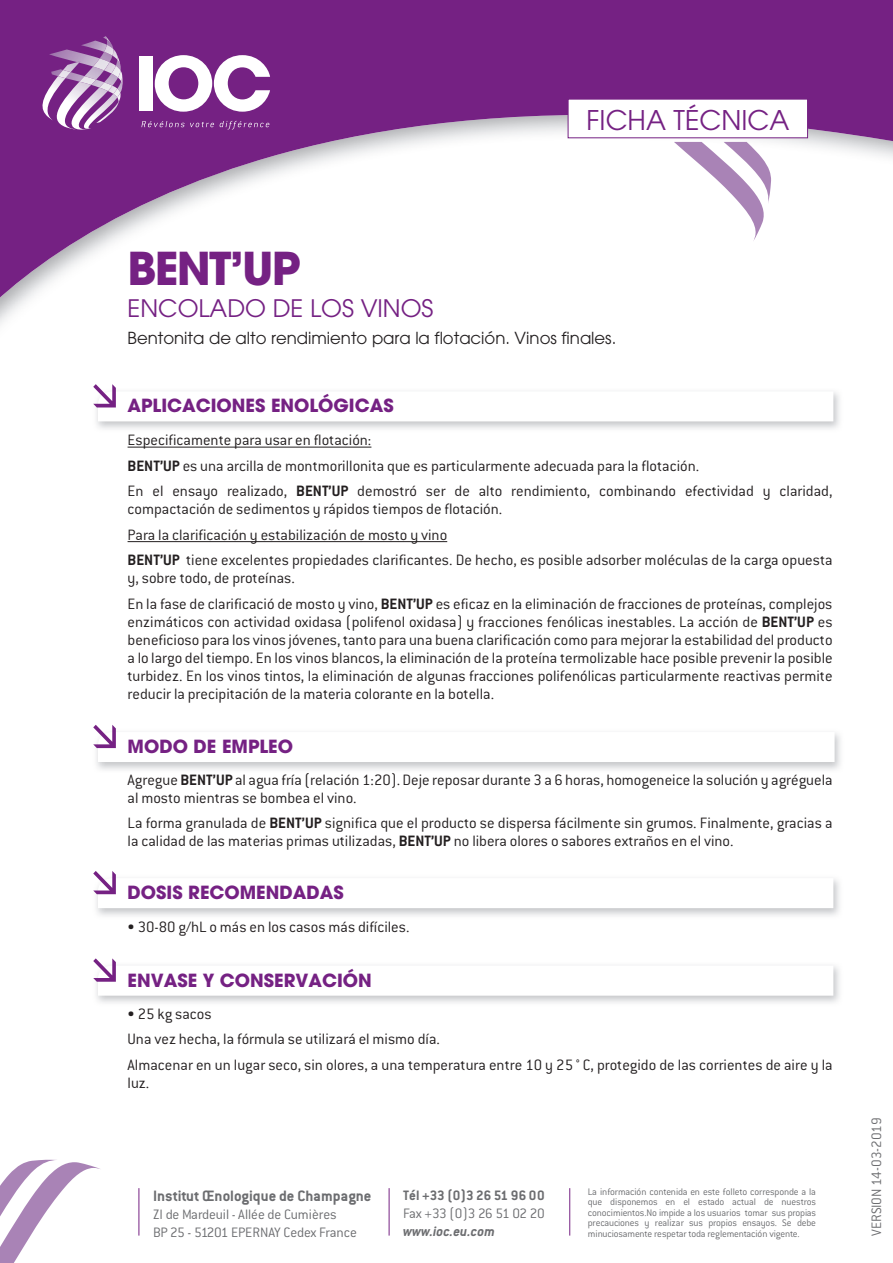
<style>
.page{position:relative;width:893px;height:1263px;background:#fff}
.page>*{position:absolute;margin:0;border:0;box-sizing:border-box;transform-origin:0 0}
.t1{font:700 45px "Avant Garde LT";letter-spacing:-.04em;color:#752183}
.t2{font:27px "Avant Garde LT";color:#752183}
.t3{font:24px "Avant Garde LT";color:#752183}
.t4{font:700 18px "Avant Garde LT";color:#752183}
.t5{font:300 16.5px/25.5px "Conduit ITC";color:#231f20}
.t6{font:16.5px "Avant Garde LT";color:#231f20}
.t7{font:700 16.5px "Conduit ITC";color:#6c6d70}
.t8{font:300 15px/18px "Conduit ITC";letter-spacing:-.01em;color:#6c6d70}
.t9{font:700 15px "Conduit ITC";color:#6c6d70}
.t10{font:300 15px "Conduit ITC";letter-spacing:-.03em;color:#6c6d70}
.t11{font:italic 700 15px "Conduit ITC";color:#6c6d70}
.t12{font:300 10.5px/10.5px "Conduit ITC";letter-spacing:-.015em;color:#6c6d70;text-align:justify}
.s1{font-weight:700}
</style>
<div class="page">
<svg style="left:0;top:0;width:893px;height:324px"></svg>
<svg style="left:0;top:1160px;width:100px;height:103px"></svg>
<svg style="left:567px;top:98px;width:241px;height:41px"></svg>
<hr style="left:139px;top:1188px;width:1px;height:47px;background:#752183">
<hr style="left:389px;top:1188px;width:1px;height:47px;background:#752183">
<hr style="left:569px;top:1188px;width:1px;height:47px;background:#752183">
<img style="left:49px;top:49px;width:6px;height:13px">
<img style="left:121px;top:75px;width:2px;height:54px">
<img style="left:113px;top:105px;width:8px;height:25px">
<img style="left:55px;top:36px;width:58px;height:94px">
<img style="left:93px;top:58px;width:6px;height:12px">
<img style="left:79px;top:76px;width:17px;height:9px">
<svg style="left:99px;top:36px;width:23px;height:69px;background:#ac82b6"></svg>
<img style="left:39px;top:62px;width:40px;height:59px">
<svg style="left:58px;top:70px;width:13px;height:8px"></svg>
<svg style="left:141px;top:121px;width:73px;height:6px"></svg>
<svg style="left:220px;top:121px;width:49px;height:8px"></svg>
<div style="left:139px;top:56px;width:14px;height:55px;background:#fff"></div>
<svg style="left:155px;top:55px;width:115px;height:57px"></svg>
<img style="left:674px;top:142px;width:92px;height:100px">
<img style="left:724px;top:142px;width:47px;height:62px">
<svg style="left:93px;top:384px;width:740px;height:37px"></svg>
<svg style="left:93px;top:725px;width:742px;height:37px"></svg>
<svg style="left:93px;top:871px;width:740px;height:37px"></svg>
<svg style="left:93px;top:958px;width:740px;height:38px"></svg>
<hr style="left:128px;top:447px;width:243px;height:1px;background:#231f20">
<hr style="left:128px;top:541px;width:319px;height:1px;background:#231f20">
<h2 class="t2" style="left:586px;top:104px;width:204px">FICHA TÉCNICA</h2>
<h1 class="t1" style="left:128px;top:239px;width:174px">BENT’UP</h1>
<h3 class="t3" style="left:128px;top:294px;width:307px">ENCOLADO DE LOS VINOS</h3>
<p class="t6" style="left:128px;top:328px;width:490px">Bentonita de alto rendimiento para la flotación. Vinos finales.</p>
<p class="t4" style="left:128px;top:393px;width:268px">APLICACIONES ENOLÓGICAS</p>
<p class="t5" style="left:128px;top:427px;width:706px">Especificamente para usar en flotación:<br><span class="s1">BENT’UP</span> es una arcilla de montmorillonita que es particularmente adecuada para la flotación.<br>En el ensayo realizado, <span class="s1">BENT’UP</span> demostró ser de alto rendimiento, combinando efectividad y claridad,</p>
<p class="t5" style="left:128px;top:496px;width:706px">compactación de sedimentos y rápidos tiempos de flotación.<br>Para la clarificación y estabilización de mosto y vino<br><span class="s1">BENT’UP</span> tiene excelentes propiedades clarificantes. De hecho, es posible adsorber moléculas de la carga opuesta</p>
<p class="t5" style="left:128px;top:565px;width:706px">y, sobre todo, de proteínas.<br>En la fase de clarificació de mosto y vino, <span class="s1">BENT’UP</span> es eficaz en la eliminación de fracciones de proteínas, complejos</p>
<p class="t5" style="left:128px;top:613px;width:707px;line-height:18px;text-align:justify">enzimáticos con actividad oxidasa (polifenol oxidasa) y fracciones fenólicas inestables. La acción de <span class="s1">BENT’UP</span> es beneficioso para los vinos jóvenes, tanto para una buena clarificación como para mejorar la estabilidad del producto a lo largo del tiempo. En los vinos blancos, la eliminación de la proteína termolizable hace posible prevenir la posible turbidez. En los vinos tintos, la eliminación de algunas fracciones polifenólicas particularmente reactivas permite reducir la precipitación de la materia colorante en la botella.</p>
<p class="t4" style="left:128px;top:735px;width:167px">MODO DE EMPLEO</p>
<p class="t5" style="left:128px;top:771px;width:707px;line-height:18px">Agregue <span class="s1">BENT’UP</span> al agua fría (relación 1:20). Deje reposar durante 3 a 6 horas, homogeneice la solución y agréguela al mosto mientras se bombea el vino.</p>
<p class="t5" style="left:128px;top:814px;width:707px;line-height:18px">La forma granulada de <span class="s1">BENT’UP</span> significa que el producto se dispersa fácilmente sin grumos. Finalmente, gracias a la calidad de las materias primas utilizadas, <span class="s1">BENT’UP</span> no libera olores o sabores extraños en el vino.</p>
<p class="t4" style="left:128px;top:881px;width:218px">DOSIS RECOMENDADAS</p>
<p class="t5" style="left:128px;top:914px;width:283px">• 30-80 g/hL o más en los casos más difíciles.</p>
<p class="t4" style="left:128px;top:968px;width:246px">ENVASE Y CONSERVACIÓN</p>
<p class="t5" style="left:128px;top:1001px;width:706px">• 25 kg sacos<br>Una vez hecha, la fórmula se utilizará el mismo día.<br>Almacenar en un lugar seco, sin olores, a una temperatura entre 10 y 25 ° C, protegido de las corrientes de aire y la</p>
<p class="t5" style="left:128px;top:1070px;width:23px">luz.</p>
<p class="t7" style="left:153px;top:1186px;width:220px">Institut Œnologique de Champagne</p>
<p class="t8" style="left:153px;top:1205px;width:205px">ZI de Mardeuil - Allée de Cumières<br>BP 25 - 51201 EPERNAY Cedex France</p>
<p class="t9" style="left:403px;top:1186px;width:143px">Tél +33 (0)3 26 51 96 00</p>
<p class="t10" style="left:403px;top:1205px;width:143px">Fax +33 (0)3 26 51 02 20</p>
<p class="t11" style="left:403px;top:1222px;width:93px">www.ioc.eu.com</p>
<p class="t12" style="left:588px;top:1186px;width:230px">La información contenida en este folleto corresponde a la que disponemos en el estado actual de nuestros conocimientos.No impide a los usuarios tomar sus propias precauciones y realizar sus propios ensayos. Se debe minuciosamente respetar toda reglementación vigente.</p>
<p class="t8" style="left:867px;top:1235px;width:120px;rotate:-90deg">VERSION 14-03-2019</p>
</div>
